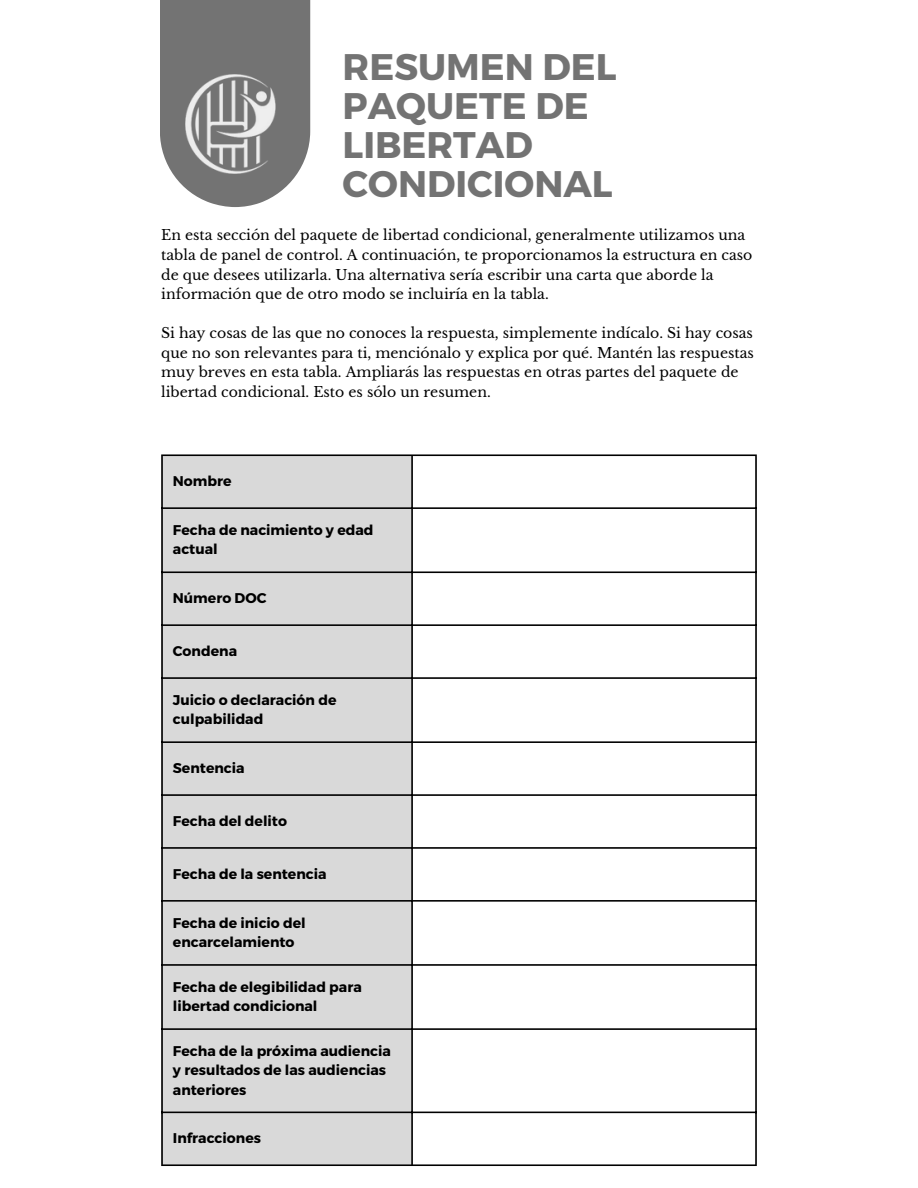
<style>
.page{position:relative;width:918px;height:1188px;background:#fff}
.page>*{position:absolute;margin:0;border:0;box-sizing:border-box;transform-origin:0 0}
.t1{font:700 37.05px/39.2px "Montserrat";color:#737373}
.t2{font:14.1px/19.5px "Libre Baskerville";color:#000}
.t3{font:700 14.1px/19.5px "Montserrat";color:#000}
</style>
<div class="page">
<svg style="left:160px;top:0;width:150px;height:207px;background:#838383"></svg>
<img style="left:186px;top:74px;width:99px;height:99px">
<div style="left:163px;top:456px;width:248px;height:708px;background:#d9d9d9"></div>
<hr style="left:161px;top:456px;width:2px;height:708px;background:#000">
<hr style="left:411px;top:456px;width:2px;height:708px;background:#000">
<hr style="left:755px;top:456px;width:2px;height:708px;background:#000">
<hr style="left:161px;top:454px;width:596px;height:2px;background:#000">
<hr style="left:161px;top:507px;width:596px;height:2px;background:#000">
<hr style="left:161px;top:571px;width:596px;height:2px;background:#000">
<hr style="left:161px;top:624px;width:596px;height:2px;background:#000">
<hr style="left:161px;top:677px;width:596px;height:2px;background:#000">
<hr style="left:161px;top:741px;width:596px;height:2px;background:#000">
<hr style="left:161px;top:794px;width:596px;height:2px;background:#000">
<hr style="left:161px;top:847px;width:596px;height:2px;background:#000">
<hr style="left:161px;top:900px;width:596px;height:2px;background:#000">
<hr style="left:161px;top:964px;width:596px;height:2px;background:#000">
<hr style="left:161px;top:1028px;width:596px;height:2px;background:#000">
<hr style="left:161px;top:1112px;width:596px;height:1px;background:#000">
<hr style="left:161px;top:1164px;width:596px;height:2px;background:#000">
<p class="t1" style="left:343px;top:45px;width:275px">RESUMEN DEL<br>PAQUETE DE<br>LIBERTAD<br>CONDICIONAL</p>
<p class="t2" style="left:161px;top:226px;width:593px">En esta sección del paquete de libertad condicional, generalmente utilizamos una tabla de panel de control. A continuación, te proporcionamos la estructura en caso de que desees utilizarla. Una alternativa sería escribir una carta que aborde la información que de otro modo se incluiría en la tabla.</p>
<p class="t2" style="left:161px;top:323px;width:594px">Si hay cosas de las que no conoces la respuesta, simplemente indícalo. Si hay cosas que no son relevantes para ti, menciónalo y explica por qué. Mantén las respuestas muy breves en esta tabla. Ampliarás las respuestas en otras partes del paquete de libertad condicional. Esto es sólo un resumen.</p>
<p class="t3" style="left:173px;top:471px;width:60px">Nombre</p>
<p class="t3" style="left:173px;top:519px;width:202px">Fecha de nacimiento y edad actual</p>
<p class="t3" style="left:173px;top:588px;width:95px">Número DOC</p>
<p class="t3" style="left:173px;top:641px;width:66px">Condena</p>
<p class="t3" style="left:173px;top:689px;width:165px">Juicio o declaración de culpabilidad</p>
<p class="t3" style="left:173px;top:758px;width:73px">Sentencia</p>
<p class="t3" style="left:173px;top:811px;width:116px">Fecha del delito</p>
<p class="t3" style="left:173px;top:863px;width:155px">Fecha de la sentencia</p>
<p class="t3" style="left:173px;top:912px;width:134px">Fecha de inicio del encarcelamiento</p>
<p class="t3" style="left:173px;top:976px;width:190px">Fecha de elegibilidad para libertad condicional</p>
<p class="t3" style="left:173px;top:1040px;width:220px">Fecha de la próxima audiencia y resultados de las audiencias anteriores</p>
<p class="t3" style="left:173px;top:1128px;width:90px">Infracciones</p>
</div>
